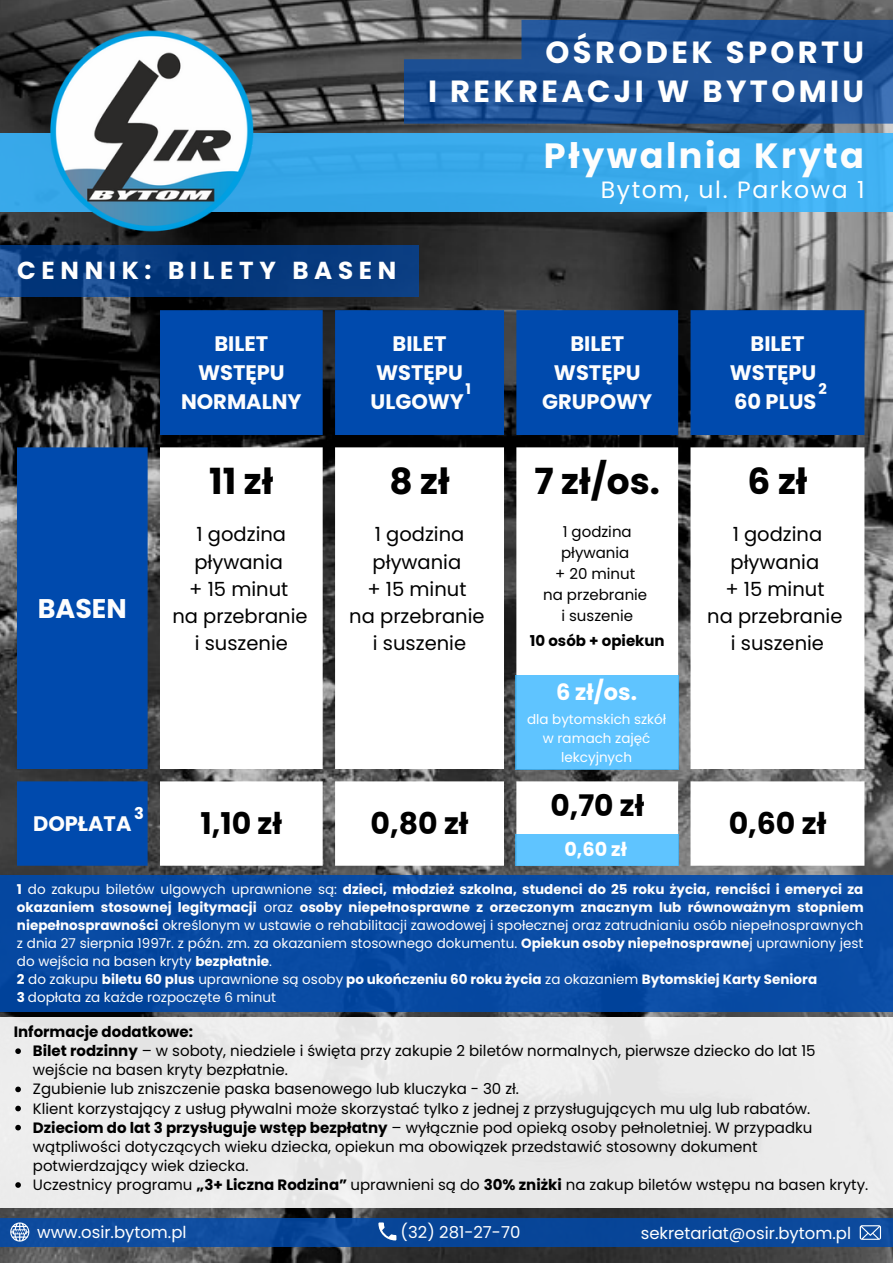
<style>
.page{position:relative;width:893px;height:1264px;background:#fff}
.page>*{position:absolute;margin:0;border:0;box-sizing:border-box;transform-origin:0 0}
.t1{font:700 36px "Poppins";color:#000}
.t2{font:700 35.1px "Poppins";letter-spacing:.07em;color:#fdfdfd}
.t3{font:700 30.6px/39.3px "Poppins";letter-spacing:.11em;color:#fff;text-align:right}
.t4{font:700 30px "Poppins";color:#000}
.t5{font:700 29.7px "Poppins";color:#000}
.t6{font:700 27px "Poppins";color:#fdfdfd}
.t7{font:700 24.6px "Poppins";letter-spacing:.23em;color:#fff}
.t8{font:23.55px "Poppins";letter-spacing:.07em;color:#fff}
.t9{font:700 22.5px "Poppins";color:#fff}
.t10{font:700 21px/29.2px "Poppins";color:#fdfdfd;text-align:center}
.t11{font:19.5px/27.3px "Poppins";color:#000;text-align:center}
.t12{font:700 19.2px "Poppins";color:#fff}
.t13{font:16.5px "Poppins";color:#fff}
.t14{font:700 16.2px "Poppins";color:#fff}
.t15{font:15px/19px "Poppins";color:#000;text-align:center}
.t16{font:700 15px "Poppins";color:#000}
.t17{font:700 14.7px "Poppins";color:#fff}
.t18{font:13.5px/18px "Poppins";color:#fdfdfd}
.t19{font:13.5px/18.9px "Poppins";color:#fff;text-align:center}
.s1{font-weight:700}
</style>
<div class="page">
<img style="left:0;top:0;width:892px;height:1262px">
<svg style="left:17px;top:310px;width:847px;height:555px;background:#09428f"></svg>
<svg style="left:160px;top:447px;width:704px;height:418px"></svg>
<div style="left:0;top:875px;width:892px;height:136px;background:#094ba3"></div>
<svg style="left:404px;top:20px;width:488px;height:104px;background:#23518e"></svg>
<div style="left:0;top:134px;width:892px;height:78px;background:#39aaeb"></div>
<img style="left:33px;top:19px;width:243px;height:226px">
<div style="left:515px;top:675px;width:163px;height:94px;background:#5fc4ff"></div>
<div style="left:0;top:1017px;width:892px;height:190px;background:#ebebeb"></div>
<svg style="left:15px;top:1048px;width:6px;height:5px"></svg>
<svg style="left:15px;top:1086px;width:6px;height:6px"></svg>
<svg style="left:15px;top:1105px;width:6px;height:6px"></svg>
<svg style="left:15px;top:1124px;width:6px;height:6px"></svg>
<svg style="left:15px;top:1182px;width:6px;height:5px"></svg>
<div style="left:1px;top:245px;width:418px;height:51px;background:#004aad;opacity:.69"></div>
<div style="left:0;top:1218px;width:892px;height:28px;background:#0a489a"></div>
<svg style="left:378px;top:1222px;width:18px;height:18px"></svg>
<svg style="left:859px;top:1225px;width:22px;height:14px"></svg>
<svg style="left:10px;top:1222px;width:19px;height:19px"></svg>
<div style="left:515px;top:834px;width:163px;height:31px;background:#5fc4ff"></div>
<h3 class="t7" style="left:17px;top:253px;width:380px">CENNIK: BILETY BASEN</h3>
<h3 class="t3" style="left:428px;top:32px;width:437px">OŚRODEK SPORTU<br>I REKREACJI W BYTOMIU</h3>
<h2 class="t2" style="left:544px;top:131px;width:321px">Pływalnia Kryta</h2>
<h3 class="t8" style="left:600px;top:174px;width:265px">Bytom, ul. Parkowa 1</h3>
<h3 class="t6" style="left:38px;top:589px;width:91px">BASEN</h3>
<h3 class="t10" style="left:181px;top:329px;width:122px">BILET<br>WSTĘPU<br>NORMALNY</h3>
<h3 class="t10" style="left:370px;top:329px;width:95px">BILET<br>WSTĘPU<br>ULGOWY</h3>
<h3 class="t10" style="left:542px;top:329px;width:112px">BILET<br>WSTĘPU<br>GRUPOWY</h3>
<h3 class="t10" style="left:729px;top:329px;width:88px">BILET<br>WSTĘPU<br>60 PLUS</h3>
<p class="t17" style="left:465px;top:378px;width:7px">1</p>
<p class="t17" style="left:818px;top:378px;width:10px">2</p>
<h1 class="t1" style="left:209px;top:456px;width:66px">11 zł</h1>
<h3 class="t11" style="left:172px;top:521px;width:137px">1 godzina pływania<br>+ 15 minut<br>na przebranie i suszenie</h3>
<h1 class="t1" style="left:389px;top:456px;width:62px">8zł</h1>
<h3 class="t11" style="left:349px;top:521px;width:137px">1 godzina pływania<br>+ 15 minut<br>na przebranie i suszenie</h3>
<h1 class="t1" style="left:534px;top:456px;width:127px">7 zł/os.</h1>
<p class="t15" style="left:543px;top:521px;width:105px;line-height:21px">1 godzina pływania<br>+ 20 minut<br>na przebranie i suszenie</p>
<p class="t16" style="left:529px;top:630px;width:136px">10 osób + opiekun</p>
<h3 class="t9" style="left:556px;top:676px;width:82px">6 zł/os.</h3>
<p class="t19" style="left:527px;top:710px;width:141px">dla bytomskich szkół w ramach zajęć lekcyjnych</p>
<h1 class="t1" style="left:747px;top:456px;width:61px">6zł</h1>
<h3 class="t11" style="left:707px;top:521px;width:137px">1 godzina pływania<br>+ 15 minut<br>na przebranie i suszenie</h3>
<h3 class="t5" style="left:550px;top:784px;width:95px">0,70 zł</h3>
<p class="t12" style="left:564px;top:836px;width:64px">0,60 zł</p>
<p class="t14" style="left:134px;top:801px;width:11px">3</p>
<h3 class="t10" style="left:33px;top:809px;width:100px">DOPŁATA</h3>
<h3 class="t4" style="left:200px;top:802px;width:83px">1,10 zł</h3>
<h3 class="t4" style="left:370px;top:802px;width:99px">0,80 zł</h3>
<h3 class="t4" style="left:728px;top:802px;width:99px">0,60 zł</h3>
<p class="t18" style="left:17px;top:880px;width:848px"><span class="s1">1</span> do zakupu biletów ulgowych uprawnione są: <span class="s1">dzieci, młodzież szkolna, studenci do 25 roku życia, renciści i emeryci za okazaniem stosownej legitymacji</span> oraz <span class="s1">osoby niepełnosprawne z orzeczonym znacznym lub równoważnym stopniem niepełnosprawności</span> określonym w ustawie o rehabilitacji zawodowej i społecznej oraz zatrudnianiu osób niepełnosprawnych z dnia 27 sierpnia 1997r. z późn. zm. za okazaniem stosownego dokumentu. <span class="s1">Opiekun osoby niepełnosprawne</span>j uprawniony jest do wejścia na basen kryty <span class="s1">bezpłatnie</span>.<br><span class="s1">2</span> do zakupu <span class="s1">biletu 60 plus</span> uprawnione są osoby <span class="s1">po ukończeniu 60 roku życia</span> za okazaniem <span class="s1">Bytomskiej Karty Seniora<br>3</span> dopłata za każde rozpoczęte 6 minut</p>
<p class="t16" style="left:14px;top:1021px;width:181px">Informacje dodatkowe:</p>
<p class="t15" style="left:33px;top:1041px;width:836px;text-align:left"><span class="s1">Bilet rodzinny</span> – w soboty, niedziele i święta przy zakupie 2 biletów normalnych, pierwsze dziecko do lat 15 wejście na basen kryty bezpłatnie.<br>Zgubienie lub zniszczenie paska basenowego lub kluczyka - 30 zł.<br>Klient korzystający z usług pływalni może skorzystać tylko z jednej z przysługujących mu ulg lub rabatów.<br><span class="s1">Dzieciom do lat 3 przysługuje wstęp bezpłatny</span> – wyłącznie pod opieką osoby pełnoletniej. W przypadku wątpliwości dotyczących wieku dziecka, opiekun ma obowiązek przedstawić stosowny dokument potwierdzający wiek dziecka.<br>Uczestnicy programu <span class="s1">„3+ Liczna Rodzina”</span> uprawnieni są do <span class="s1">30% zniżki</span> na zakup biletów wstępu na basen kryty.</p>
<p class="t13" style="left:37px;top:1220px;width:151px">www.osir.bytom.pl</p>
<p class="t13" style="left:400px;top:1220px;width:121px">(32) 281-27-70</p>
<p class="t13" style="left:640px;top:1221px;width:212px">sekretariat@osir.bytom.pl</p>
</div>
